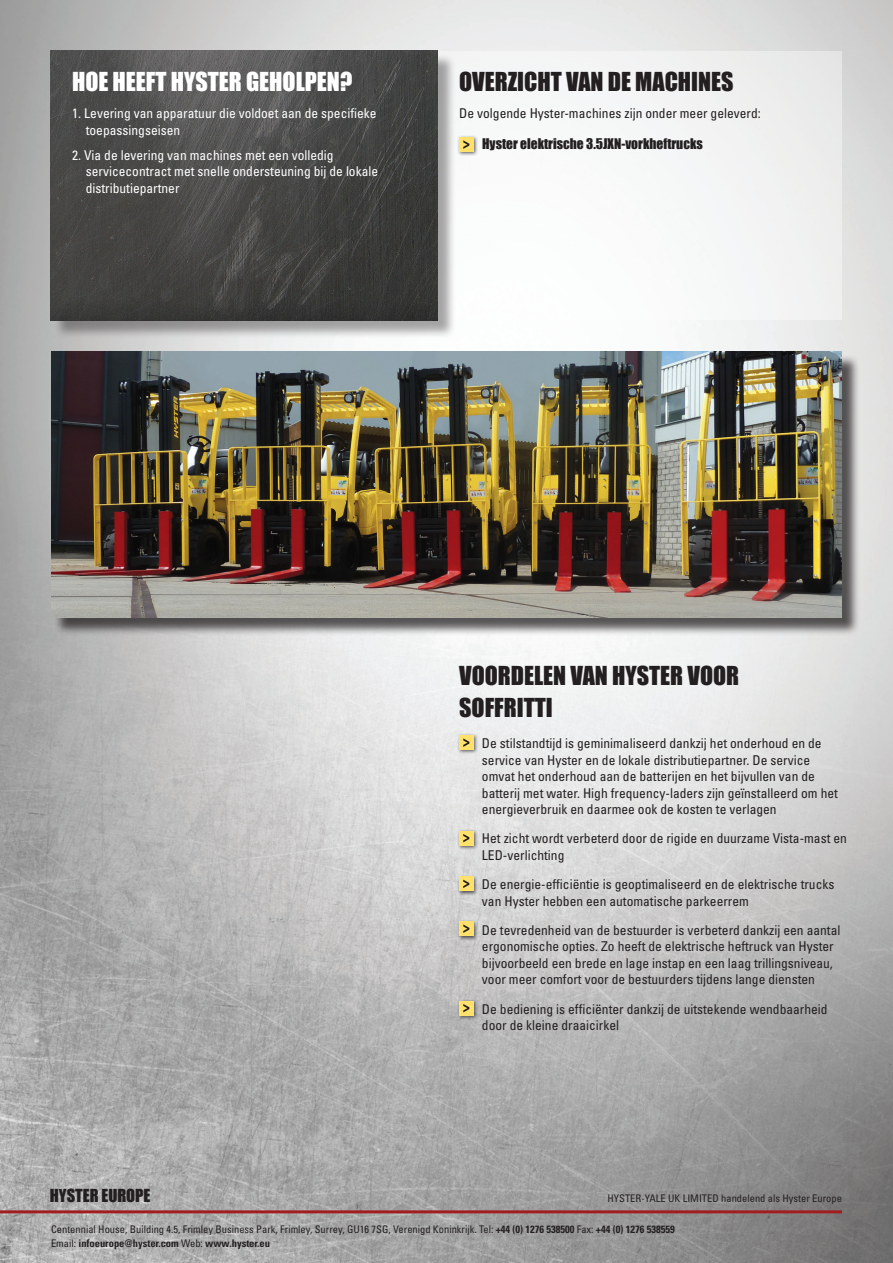
<style>
.page{position:relative;width:893px;height:1263px;background:#fff}
.page>*{position:absolute;margin:0;border:0;box-sizing:border-box;transform-origin:0 0}
.Sub_Headline_Black{font:24px "Impact";color:#231f20}
.Sub_Headline_White{font:24px "Impact";color:#fff}
.t1{font:16.5px "Impact";color:#231f20}
.Body_Text{font:condensed 13.5px/16.5px "Univers";color:#231f20}
.Hyster_Help_Text{font:condensed 13.5px/16.5px "Univers";color:#fff}
.Bullet_Points{font:condensed 13.5px "Univers";color:#231f20}
.Bullet_Points-2{font:13.5px "Impact";color:#231f20}
.t2{font:condensed 10.5px "Univers";color:#231f20}
.t3{font:700 condensed 10.5px "Univers";color:#231f20}
.s1{font-weight:700}
.s2{font-weight:400}
</style>
<div class="page">
<img style="left:0;top:0;width:893px;height:1263px">
<div style="left:277px;top:51px;width:565px;height:269px;background:#f5f7f7"></div>
<div style="left:53px;top:53px;width:404px;height:286px;background:#231f20;opacity:.4"></div>
<img style="left:51px;top:51px;width:387px;height:269px">
<hr style="left:0;top:1210px;width:842px;height:3px;background:#a11d20">
<div style="left:457px;top:734px;width:21px;height:21px;background:#231f20;opacity:.75"></div>
<div style="left:459px;top:735px;width:14px;height:15px;background:#ffe16b"></div>
<svg style="left:463px;top:738px;width:6px;height:9px"></svg>
<div style="left:457px;top:875px;width:21px;height:21px;background:#231f20;opacity:.75"></div>
<div style="left:459px;top:877px;width:14px;height:14px;background:#ffe16b"></div>
<svg style="left:463px;top:880px;width:6px;height:8px"></svg>
<div style="left:457px;top:829px;width:21px;height:21px;background:#231f20;opacity:.75"></div>
<div style="left:459px;top:831px;width:14px;height:14px;background:#ffe16b"></div>
<svg style="left:463px;top:834px;width:6px;height:8px"></svg>
<div style="left:457px;top:136px;width:21px;height:21px;background:#231f20;opacity:.75"></div>
<div style="left:459px;top:137px;width:14px;height:15px;background:#ffe16b"></div>
<svg style="left:463px;top:140px;width:6px;height:9px"></svg>
<div style="left:457px;top:920px;width:21px;height:21px;background:#231f20;opacity:.75"></div>
<div style="left:459px;top:921px;width:14px;height:15px;background:#ffe16b"></div>
<svg style="left:463px;top:924px;width:6px;height:9px"></svg>
<div style="left:457px;top:999px;width:21px;height:21px;background:#231f20;opacity:.75"></div>
<div style="left:459px;top:1001px;width:14px;height:14px;background:#ffe16b"></div>
<svg style="left:463px;top:1004px;width:6px;height:8px"></svg>
<div style="left:53px;top:354px;width:808px;height:282px;background:#231f20;opacity:.75"></div>
<img style="left:51px;top:352px;width:791px;height:265px">
<p class="Sub_Headline_White" style="left:72px;top:63px;width:282px">HOE HEEFT HYSTER GEHOLPEN?</p>
<p class="Hyster_Help_Text" style="left:86px;top:105px;width:292px;text-indent:-14px">1. Levering van apparatuur die voldoet aan de specifieke toepassingseisen</p>
<p class="Hyster_Help_Text" style="left:86px;top:146px;width:294px;text-indent:-14px">2. Via de levering van machines met een volledig servicecontract met snelle ondersteuning bij de lokale distributiepartner</p>
<p class="Sub_Headline_Black" style="left:459px;top:63px;width:276px">OVERZICHT VAN DE MACHINES</p>
<p class="Bullet_Points" style="left:459px;top:105px;width:303px">De volgende Hyster-machines zijn onder meer geleverd:</p>
<p class="Bullet_Points-2" style="left:482px;top:133px;width:222px">Hyster elektrische 3.5JXN-vorkheftrucks</p>
<p class="Sub_Headline_Black" style="left:459px;top:657px;width:281px">VOORDELEN VAN HYSTER VOOR</p>
<p class="Sub_Headline_Black" style="left:459px;top:689px;width:95px">SOFFRITTI</p>
<p class="Body_Text" style="left:482px;top:735px;width:357px">De stilstandtijd is geminimaliseerd dankzij het onderhoud en de service van Hyster en de lokale distributiepartner. De service omvat het onderhoud aan de batterijen en het bijvullen van de batterij met water. High frequency-laders zijn geïnstalleerd om het energieverbruik en daarmee ook de kosten te verlagen</p>
<p class="Body_Text" style="left:482px;top:830px;width:366px">Het zicht wordt verbeterd door de rigide en duurzame Vista-mast en<br>LED-verlichting</p>
<p class="Body_Text" style="left:482px;top:876px;width:354px">De energie-efficiëntie is geoptimaliseerd en de elektrische trucks van Hyster hebben een automatische parkeerrem</p>
<p class="Body_Text" style="left:482px;top:921px;width:360px">De tevredenheid van de bestuurder is verbeterd dankzij een aantal ergonomische opties. Zo heeft de elektrische heftruck van Hyster bijvoorbeeld een brede en lage instap en een laag trillingsniveau, voor meer comfort voor de bestuurders tijdens lange diensten</p>
<p class="Body_Text" style="left:482px;top:1000px;width:347px">De bediening is efficiënter dankzij de uitstekende wendbaarheid door de kleine draaicirkel</p>
<p class="t1" style="left:50px;top:1183px;width:102px">HYSTER EUROPE</p>
<p class="t2" style="left:607px;top:1192px;width:236px">HYSTER-YALE UK LIMITED handelend als Hyster Europe</p>
<p class="t2" style="left:51px;top:1223px;width:625px">Centennial House, Building 4.5, Frimley Business Park, Frimley, Surrey, GU16 7SG, Verenigd Koninkrijk. Tel: <span class="s1">+44 (0) 1276 538500</span> Fax: <span class="s1">+44 (0) 1276 538559</span></p>
<p class="t3" style="left:51px;top:1236px;width:221px"><span class="s2">Email:</span> infoeurope@hyster.com <span class="s2">Web:</span> www.hyster.eu</p>
</div>
